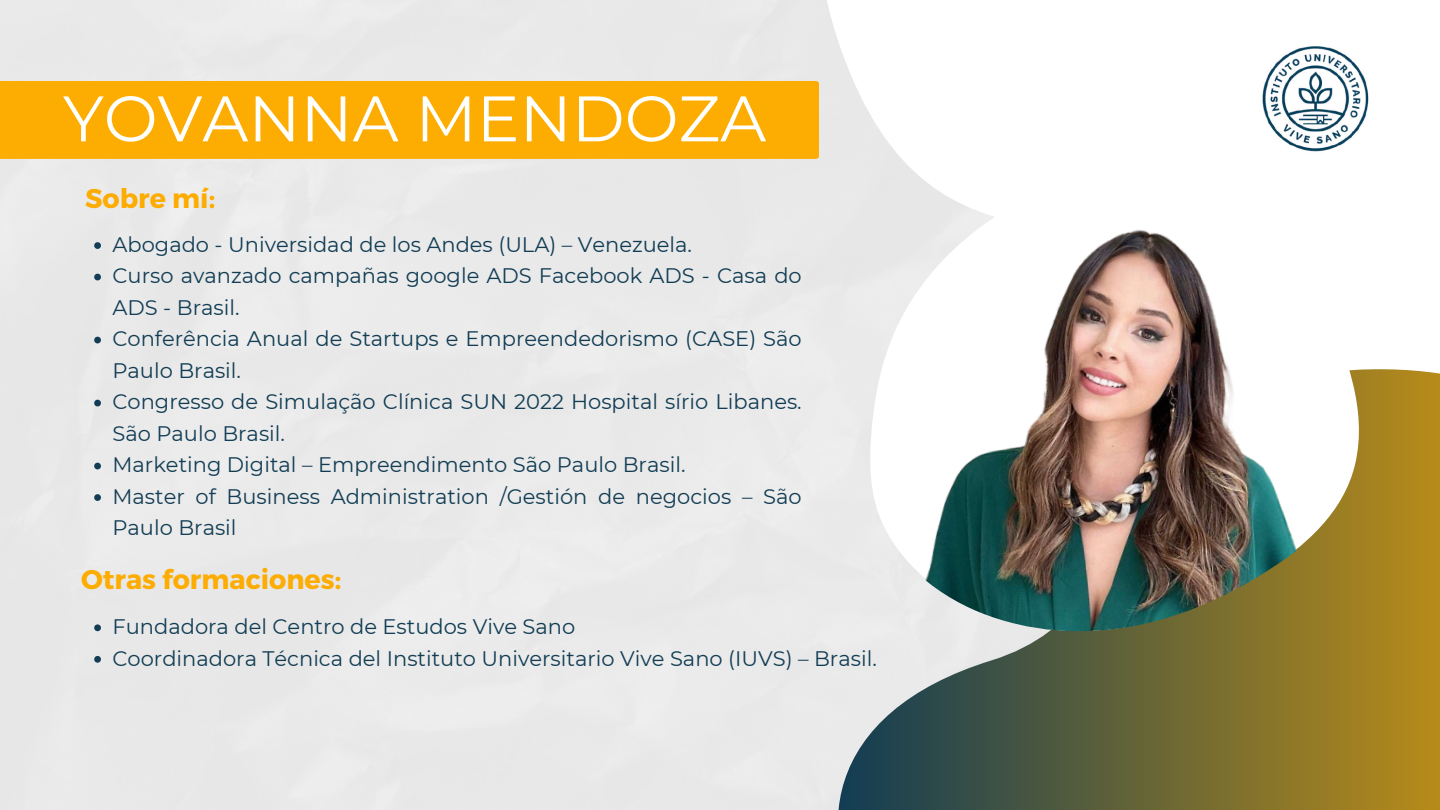
<style>
.page{position:relative;width:1440px;height:810px;background:#fff}
.page>*{position:absolute;margin:0;border:0;box-sizing:border-box;transform-origin:0 0}
.t1{font:64.1px "Montserrat";color:#fffffe}
.t2{font:700 27px "Montserrat";color:#fdac01}
.t3{font:21px/31.5px "Montserrat";color:#123d54}
</style>
<div class="page">
<svg style="left:737px;top:0;width:148px;height:557px;background:#ebebeb"></svg>
<div style="left:0;top:81px;width:819px;height:78px;background:#fdac01"></div>
<svg style="left:838px;top:367px;width:602px;height:443px;background:#867e4c"></svg>
<svg style="left:94px;top:242px;width:7px;height:7px"></svg>
<svg style="left:94px;top:274px;width:7px;height:6px"></svg>
<svg style="left:94px;top:337px;width:7px;height:6px"></svg>
<svg style="left:94px;top:400px;width:7px;height:6px"></svg>
<svg style="left:94px;top:463px;width:7px;height:6px"></svg>
<svg style="left:94px;top:494px;width:7px;height:7px"></svg>
<img style="left:865px;top:138px;width:522px;height:498px">
<svg style="left:94px;top:624px;width:7px;height:7px"></svg>
<svg style="left:94px;top:656px;width:7px;height:7px"></svg>
<img style="left:1241px;top:46px;width:145px;height:127px">
<h1 class="t1" style="left:63px;top:79px;width:705px">YOVANNA MENDOZA</h1>
<p class="t2" style="left:85px;top:181px;width:132px">Sobre mí:</p>
<p class="t3" style="left:112px;top:229px;width:691px">Abogado - Universidad de los Andes (ULA) – Venezuela.<br>Curso avanzado campañas google ADS Facebook ADS - Casa do ADS - Brasil.<br>Conferência Anual de Startups e Empreendedorismo (CASE) São Paulo Brasil.<br>Congresso de Simulação Clínica SUN 2022 Hospital sírio Libanes.<br>São Paulo Brasil.<br>Marketing Digital – Empreendimento São Paulo Brasil.<br>Master of Business Administration /Gestión de negocios – São Paulo Brasil</p>
<p class="t2" style="left:81px;top:562px;width:262px">Otras formaciones:</p>
<p class="t3" style="left:112px;top:611px;width:766px">Fundadora del Centro de Estudos Vive Sano<br>Coordinadora Técnica del Instituto Universitario Vive Sano (IUVS) – Brasil.</p>
</div>
